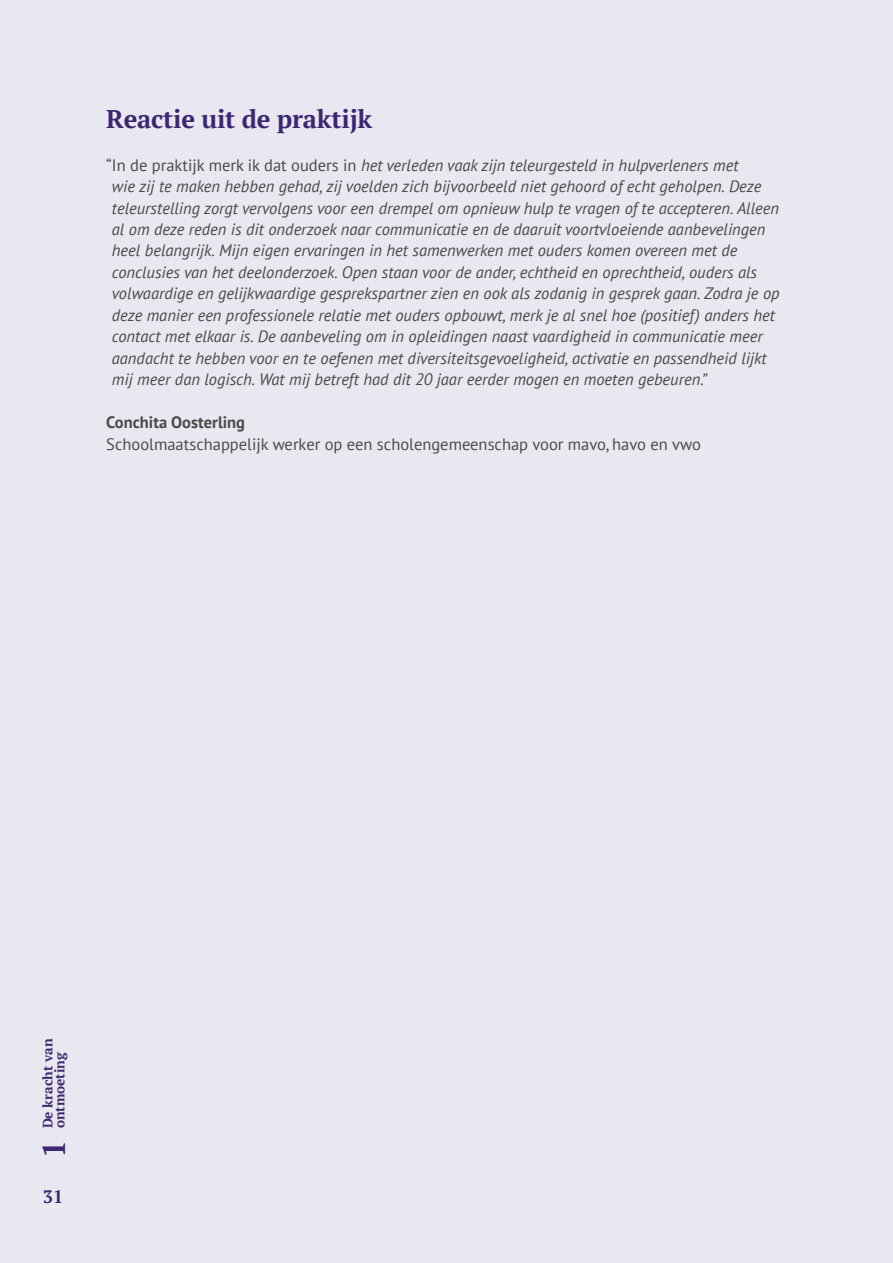
<style>
.page{position:relative;width:893px;height:1263px;background:#e9e7ef}
.page>*{position:absolute;margin:0;border:0;box-sizing:border-box;transform-origin:0 0}
.t1{font:700 31.5px "PT Serif";color:#3c2771}
.t2{font:700 25.5px "PT Serif";letter-spacing:-.01em;color:#3c2771}
.t3{font:700 18px "PT Serif";color:#3c2771}
.t4{font:italic 16.5px/21.5px "PT Sans";color:#4a4a49}
.t5{font:16.5px "PT Sans";color:#4a4a49}
.t6{font:700 16.5px "PT Sans";color:#4a4a49}
.t7{font:700 13.5px/12px "PT Serif";color:#3c2771}
.s1{font-style:normal}
</style>
<div class="page">
<h2 class="t2" style="left:106px;top:102px;width:268px">Reactie uit de praktijk</h2>
<p class="t4" style="left:112px;top:154px;width:669px;text-indent:-6px"><span class="s1">“In de praktijk merk ik dat ouders in</span> het verleden vaak zijn teleurgesteld in hulpverleners met<br>wie zij te maken hebben gehad, zij voelden zich bijvoorbeeld niet gehoord of echt geholpen. Deze teleurstelling zorgt vervolgens voor een drempel om opnieuw hulp te vragen of te accepteren. Alleen al om deze reden is dit onderzoek naar communicatie en de daaruit voortvloeiende aanbevelingen heel belangrijk. Mijn eigen ervaringen in het samenwerken met ouders komen overeen met de conclusies van het deelonderzoek. Open staan voor de ander, echtheid en oprechtheid, ouders als volwaardige en gelijkwaardige gesprekspartner zien en ook als zodanig in gesprek gaan. Zodra je op deze manier een professionele relatie met ouders opbouwt, merk je al snel hoe (positief) anders het contact met elkaar is. De aanbeveling om in opleidingen naast vaardigheid in communicatie meer aandacht te hebben voor en te oefenen met diversiteitsgevoeligheid, activatie en passendheid lijkt mij meer dan logisch. Wat mij betreft had dit 20 jaar eerder mogen en moeten gebeuren.”</p>
<p class="t6" style="left:106px;top:411px;width:140px">Conchita Oosterling</p>
<p class="t5" style="left:106px;top:433px;width:596px">Schoolmaatschappelijk werker op een scholengemeenschap voor mavo, havo en vwo</p>
<p class="t7" style="left:41px;top:1128px;width:91px;rotate:-90deg">De kracht van ontmoeting</p>
<h1 class="t1" style="left:33px;top:1158px;width:19px;rotate:-90deg">1</h1>
<p class="t3" style="left:43px;top:1184px;width:22px">31</p>
</div>
